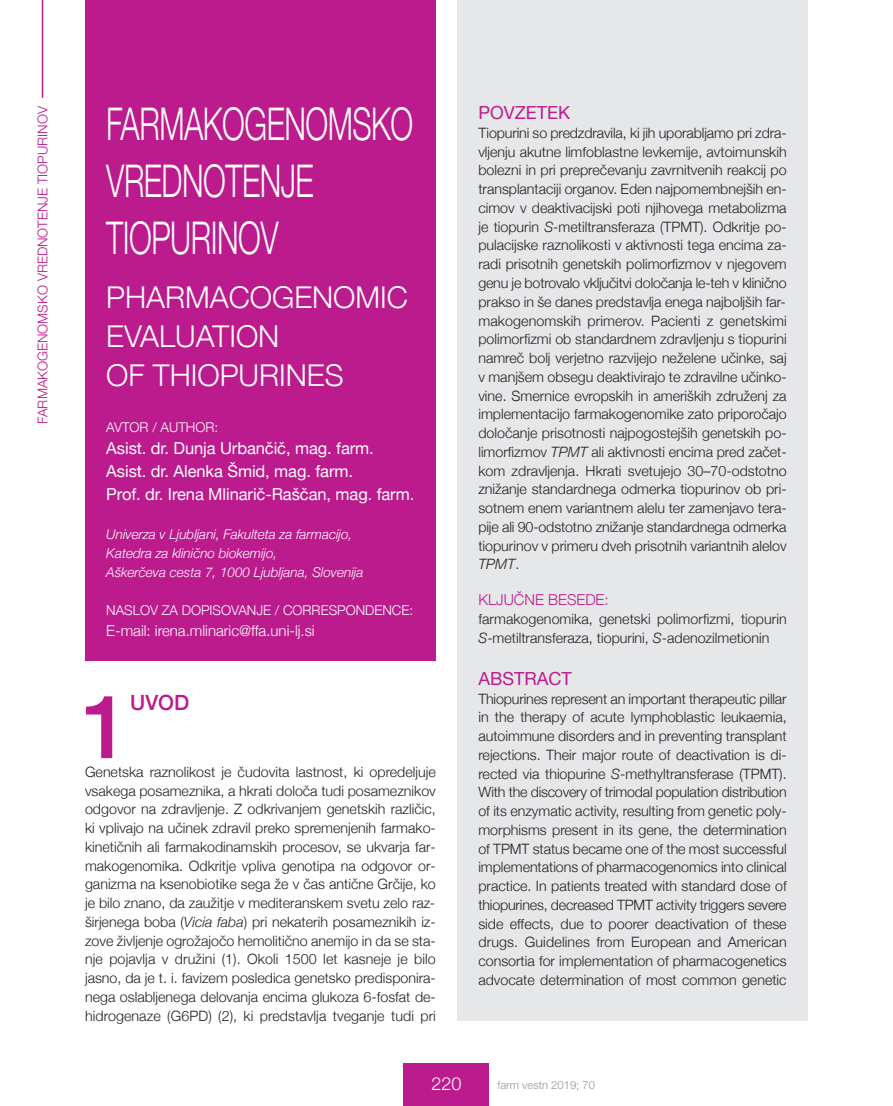
<style>
.page{position:relative;width:893px;height:1106px;background:#fff}
.page>*{position:absolute;margin:0;border:0;box-sizing:border-box;transform-origin:0 0}
.t1{font:500 88.2px "Helvetica Neue";color:#bc1b8d}
.t2{font:300 45px/57px "Helvetica Neue";letter-spacing:-.015em;color:#fff;scale:.68 1}
.t3{font:300 30px/39px "Helvetica Neue";color:#fff}
.t4{font:500 21px "Helvetica Neue";color:#bc1b8d}
.t5{font:18px "Helvetica Neue";color:#bc1b8d}
.t6{font:300 18px "Helvetica Neue";color:#fff}
.t7{font:16.5px/23.1px "Helvetica Neue";letter-spacing:-.005em;color:#fff}
.t8{font:300 15px "Helvetica Neue";color:#fff}
.t9{font:300 15px "Helvetica Neue";color:#bc1b8d}
.t10{font:300 14.25px/18.8px "Helvetica Neue";color:#231f20;text-align:justify}
.t11{font:italic 300 13.5px/18.9px "Helvetica Neue";color:#fff}
.t12{font:300 13.5px "Helvetica Neue";color:#fff}
.t13{font:300 13.5px "Helvetica Neue";color:#bc1b8d}
.t14{font:300 11.25px "Helvetica Neue";color:#939598}
.s1{font-style:italic}
</style>
<div class="page">
<div style="left:85px;top:0;width:351px;height:660px;background:#bc1b8d"></div>
<div style="left:457px;top:0;width:351px;height:1020px;background:#e6e7e9"></div>
<div style="left:404px;top:1063px;width:85px;height:43px;background:#bc1b8d"></div>
<hr style="left:42px;top:0;width:1px;height:98px;background:#bc1b8d">
<p class="t13" style="left:35px;top:423px;width:319px;rotate:-90deg">FARmAKOGENOmSKO VREDNOTENJE TIOPURINOV</p>
<h2 class="t2" style="left:106px;top:95px;width:453px">FARmAKOGENOmSKO<br>VREDNOTENJE<br>TIOPURINOV</h2>
<h3 class="t3" style="left:106px;top:277px;width:303px">PHARmACOGENOmIC<br>EVALUATION<br>OF THIOPURINES</h3>
<p class="t12" style="left:106px;top:419px;width:113px">AVTOR / AUTHOR:</p>
<p class="t7" style="left:106px;top:436px;width:309px">Asist. dr. Dunja Urbančič, mag. farm.<br>Asist. dr. Alenka Šmid, mag. farm.<br>Prof. dr. Irena Mlinarič-Raščan, mag. farm.</p>
<p class="t11" style="left:106px;top:525px;width:259px">Univerza v Ljubljani, Fakulteta za farmacijo,<br>Katedra za klinično biokemijo,<br>Aškerčeva cesta 7, 1000 Ljubljana, Slovenija</p>
<p class="t12" style="left:106px;top:602px;width:308px">NASLOV ZA DOPISOVANJE / CORRESPONDENCE:</p>
<p class="t8" style="left:106px;top:621px;width:210px">E-mail: irena.mlinaric@ffa.uni-lj.si</p>
<h1 class="t1" style="left:81px;top:672px;width:51px">1</h1>
<h3 class="t4" style="left:130px;top:689px;width:61px">UVOD</h3>
<p class="t10" style="left:85px;top:762px;width:352px">Genetska raznolikost je čudovita lastnost, ki opredeljuje vsakega posameznika, a hkrati določa tudi posameznikov odgovor na zdravljenje. Z odkrivanjem genetskih različic, ki vplivajo na učinek zdravil preko spremenjenih farmako&shy;kinetičnih ali farmakodinamskih procesov, se ukvarja far&shy;makogenomika. Odkritje vpliva genotipa na odgovor or&shy;ganizma na ksenobiotike sega že v čas antične Grčije, ko je bilo znano, da zaužitje v mediteranskem svetu zelo raz&shy;širjenega boba (<span class="s1">Vicia faba</span>) pri nekaterih posameznikih iz&shy;zove življenje ogrožajočo hemolitično anemijo in da se sta&shy;nje pojavlja v družini (1). Okoli 1500 let kasneje je bilo jasno, da je t. i. favizem posledica genetsko predisponira&shy;nega oslabljenega delovanja encima glukoza 6-fosfat de&shy;hidrogenaze (G6PD) (2), ki predstavlja tveganje tudi pri</p>
<p class="t5" style="left:478px;top:102px;width:93px">POVZETEK</p>
<p class="t10" style="left:478px;top:123px;width:310px">Tiopurini so predzdravila, ki jih uporabljamo pri zdra&shy;vljenju akutne limfoblastne levkemije, avtoimunskih bolezni in pri preprečevanju zavrnitvenih reakcij po transplantaciji organov. Eden najpomembnejših en&shy;cimov v deaktivacijski poti njihovega metabolizma je tiopurin <span class="s1">S</span>-metiltransferaza (TPmT). Odkritje po&shy;pulacijske raznolikosti v aktivnosti tega encima za&shy;radi prisotnih genetskih polimorfizmov v njegovem genu je botrovalo vključitvi določanja le-teh v klinično prakso in še danes predstavlja enega najboljših far&shy;makogenomskih primerov. Pacienti z genetskimi polimorfizmi ob standardnem zdravljenju s tiopurini namreč bolj verjetno razvijejo neželene učinke, saj v manjšem obsegu deaktivirajo te zdravilne učinko&shy;vine. Smernice evropskih in ameriških združenj za implementacijo farmakogenomike zato priporočajo določanje prisotnosti najpogostejših genetskih po&shy;limorfizmov <span class="s1">TPMT</span> ali aktivnosti encima pred začet&shy;kom zdravljenja. Hkrati svetujejo 30–70-odstotno znižanje standardnega odmerka tiopurinov ob pri&shy;sotnem enem variantnem alelu ter zamenjavo tera&shy;pije ali 90-odstotno znižanje standardnega odmerka tiopurinov v primeru dveh prisotnih variantnih alelov <span class="s1">TPMT</span>.</p>
<p class="t9" style="left:478px;top:591px;width:132px">KLJUČNE BESEDE:</p>
<p class="t10" style="left:478px;top:609px;width:310px">farmakogenomika, genetski polimorfizmi, tiopurin<br><span class="s1">S</span>-metiltransferaza, tiopurini, <span class="s1">S</span>-adenozilmetionin</p>
<p class="t5" style="left:478px;top:667px;width:95px">ABSTRACT</p>
<p class="t10" style="left:478px;top:688px;width:310px">Thiopurines represent an important therapeutic pillar in the therapy of acute lymphoblastic leukaemia, autoimmune disorders and in preventing transplant rejections. Their major route of deactivation is di&shy;rected via thiopurine <span class="s1">S</span>-methyltransferase (TPmT).<br>With the discovery of trimodal population distribution of its enzymatic activity, resulting from genetic poly&shy;morphisms present in its gene, the determination of TPmT status became one of the most successful implementations of pharmacogenomics into clinical practice. In patients treated with standard dose of thiopurines, decreased TPmT activity triggers severe side effects, due to poorer deactivation of these drugs. Guidelines from European and American consortia for implementation of pharmacogenetics advocate determination of most common genetic</p>
<p class="t6" style="left:431px;top:1072px;width:32px">220</p>
<p class="t14" style="left:497px;top:1078px;width:99px">farm vestn 2019; 70</p>
</div>
